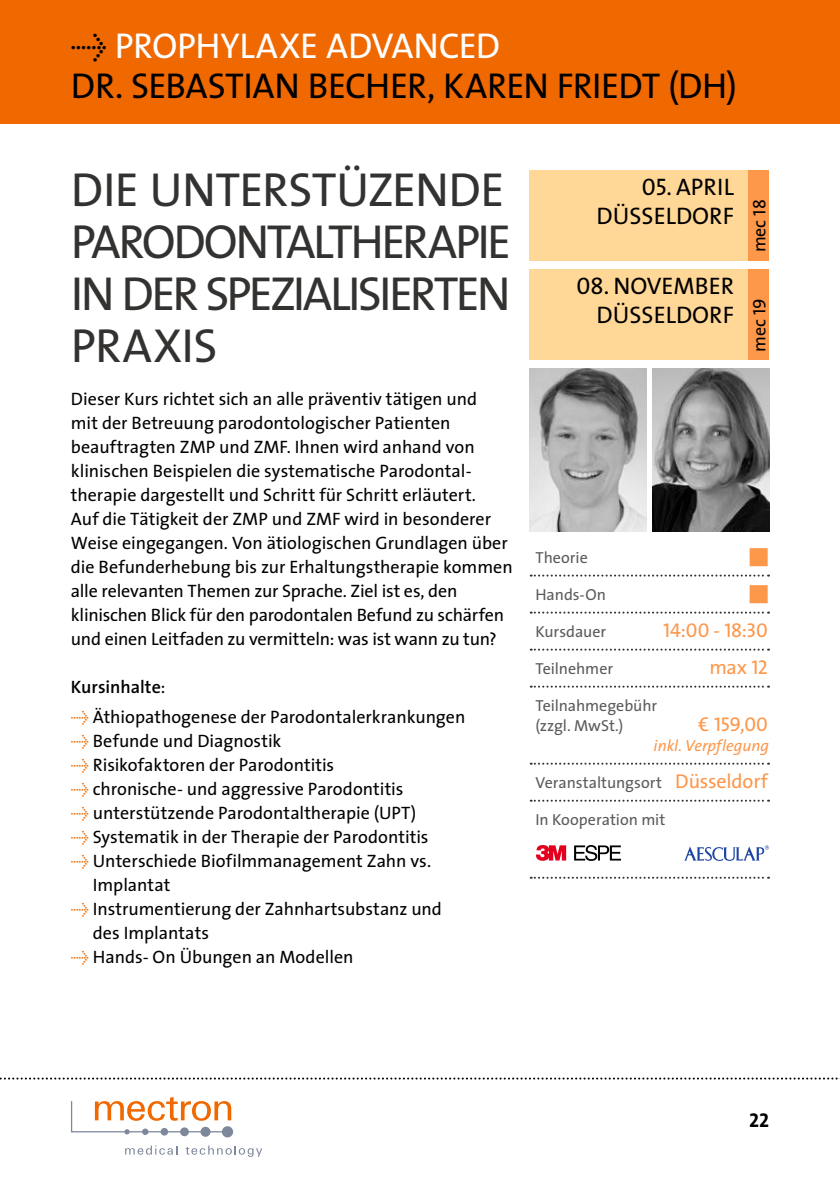
<style>
.page{position:relative;width:840px;height:1191px;background:#fff}
.page>*{position:absolute;margin:0;border:0;box-sizing:border-box;transform-origin:0 0}
.t1{font:48px/52px "The Sans";letter-spacing:-.05em;color:#333231}
.t2{font:36px "The Sans";letter-spacing:-.015em;color:#000}
.t3{font:36px "The Sans";letter-spacing:-.01em;color:#fff}
.t4{font:24px/28.8px "The Sans Caps";color:#000;text-align:right}
.t5{font:20px "The Sans Caps";letter-spacing:-.01em;color:#fd974a}
.t6{font:20px "The Sans";color:#fd974a}
.t7{font:20px "The Sans Bold Caps";color:#000}
.t8{font:20px "The Sans Expert";color:#fd974a}
.t9{font:18px/24px "The Sans";color:#000}
.t10{font:16px/20px "The Sans";color:#5b5b5a}
.t11{font:italic 16px "The Sans";color:#fd974a}
.s1{font-family:"The Sans Expert";color:#000}
.s2{font-weight:600}
.s3{font-family:"The Sans Expert";color:#ef6800}
.s4{font-family:"The Sans Caps"}
.s5{font-family:"The Sans"}
.s6{font-size:20px;color:#fd974a}
</style>
<div class="page">
<div style="left:160px;top:1128px;width:8px;height:7px;background:#7d889a;border-radius:50%"></div>
<svg style="left:180px;top:1127px;width:9px;height:9px"></svg>
<div style="left:200px;top:1126px;width:10px;height:10px;background:#7d889a;border-radius:50%"></div>
<div style="left:222px;top:1126px;width:11px;height:11px;background:#7d889a;border-radius:50%"></div>
<svg style="left:71px;top:1096px;width:163px;height:38px"></svg>
<svg style="left:125px;top:1145px;width:52px;height:9px"></svg>
<svg style="left:185px;top:1145px;width:77px;height:12px"></svg>
<svg style="left:0;top:1077px;width:840px;height:2px"></svg>
<div style="left:0;top:0;width:839px;height:124px;background:#ef6800"></div>
<div style="left:747px;top:170px;width:21px;height:91px;background:#fd974a"></div>
<div style="left:747px;top:269px;width:21px;height:91px;background:#fd974a"></div>
<div style="left:529px;top:170px;width:218px;height:91px;background:#ffd796"></div>
<div style="left:529px;top:269px;width:218px;height:91px;background:#ffd796"></div>
<img style="left:529px;top:369px;width:117px;height:162px">
<img style="left:652px;top:369px;width:116px;height:162px">
<svg style="left:530px;top:574px;width:238px;height:2px"></svg>
<svg style="left:530px;top:611px;width:238px;height:2px"></svg>
<svg style="left:530px;top:648px;width:238px;height:2px"></svg>
<svg style="left:530px;top:685px;width:238px;height:2px"></svg>
<svg style="left:530px;top:762px;width:238px;height:2px"></svg>
<svg style="left:530px;top:799px;width:238px;height:2px"></svg>
<svg style="left:530px;top:876px;width:238px;height:2px"></svg>
<svg style="left:536px;top:845px;width:30px;height:16px"></svg>
<svg style="left:574px;top:845px;width:46px;height:16px"></svg>
<svg style="left:684px;top:845px;width:84px;height:16px"></svg>
<h2 class="t3" style="left:71px;top:23px;width:430px"><span class="s1">Û</span> PROPHYLAXE ADVANCED</h2>
<h2 class="t2" style="left:71px;top:63px;width:667px">DR. SEBASTIAN BECHER, KAREN FRIEDT (DH)</h2>
<h1 class="t1" style="left:71px;top:164px;width:441px">DIE UNTERSTÜZENDE<br>PARODONTALTHERAPIE<br>IN DER SPEZIALISIERTEN<br>PRAXIS</h1>
<p class="t9" style="left:71px;top:387px;width:443px">Dieser Kurs richtet sich an alle präventiv tätigen und<br>mit der Betreuung parodontologischer Patienten beauftragten ZMP und ZMF. Ihnen wird anhand von klinischen Beispielen die systematische Parodontal&shy;therapie dargestellt und Schritt für Schritt erläutert.<br>Auf die Tätigkeit der ZMP und ZMF wird in besonderer Weise eingegangen. Von ätiologischen Grundlagen über die Befunderhebung bis zur Erhaltungstherapie kommen alle relevanten Themen zur Sprache. Ziel ist es, den klinischen Blick für den parodontalen Befund zu schärfen und einen Leitfaden zu vermitteln: was ist wann zu tun?</p>
<p class="t9" style="left:71px;top:672px;width:395px;line-height:29.6px"><span class="s2">Kursinhalte</span>:<br><span class="s3">Û</span> Äthiopathogenese der Parodontalerkrankungen</p>
<p class="t9" style="left:71px;top:728px;width:212px"><span class="s3">Û</span> Befunde und Diagnostik</p>
<p class="t9" style="left:71px;top:752px;width:265px"><span class="s3">Û</span> Risikofaktoren der Parodontitis</p>
<p class="t9" style="left:71px;top:776px;width:334px"><span class="s3">Û</span> chronische- und aggressive Parodontitis</p>
<p class="t9" style="left:71px;top:800px;width:346px"><span class="s3">Û</span> unterstützende Parodontaltherapie (UPT)</p>
<p class="t9" style="left:71px;top:824px;width:359px"><span class="s3">Û</span> Systematik in der Therapie der Parodontitis</p>
<p class="t9" style="left:71px;top:848px;width:361px"><span class="s3">Û</span> Unterschiede Biofilmmanagement Zahn vs.</p>
<p class="t9" style="left:93px;top:872px;width:79px">Implantat</p>
<p class="t9" style="left:71px;top:896px;width:372px"><span class="s3">Û</span> Instrumentierung der Zahnhartsubstanz und</p>
<p class="t9" style="left:93px;top:920px;width:118px">des Implantats</p>
<p class="t9" style="left:71px;top:944px;width:284px"><span class="s3">Û</span> Hands- On Übungen an Modellen</p>
<h3 class="t4" style="left:596px;top:172px;width:139px">05. APRIL<br>DÜSSELDORF</h3>
<h3 class="t4" style="left:576px;top:272px;width:159px">08. NOVEMBER<br>DÜSSELDORF</h3>
<p class="t9" style="left:747px;top:252px;width:54px;rotate:-90deg">mec <span class="s4">18</span></p>
<p class="t9" style="left:747px;top:352px;width:55px;rotate:-90deg">mec <span class="s4">19</span></p>
<p class="t10" style="left:535px;top:548px;width:54px">Theorie</p>
<p class="t8" style="left:749px;top:543px;width:19px">Ô</p>
<p class="t10" style="left:535px;top:585px;width:72px">Hands-On</p>
<p class="t8" style="left:749px;top:580px;width:19px">Ô</p>
<p class="t10" style="left:535px;top:622px;width:72px">Kursdauer</p>
<p class="t5" style="left:663px;top:617px;width:106px">14:00 - 18:30</p>
<p class="t10" style="left:535px;top:659px;width:79px">Teilnehmer</p>
<p class="t6" style="left:709px;top:654px;width:60px">max <span class="s4">12</span></p>
<p class="t10" style="left:535px;top:696px;width:123px">Teilnahmegebühr (zzgl. MwSt.)</p>
<p class="t5" style="left:697px;top:711px;width:71px"><span class="s5">€</span> 159,00</p>
<p class="t11" style="left:653px;top:735px;width:117px">inkl. Verpflegung</p>
<p class="t10" style="left:535px;top:773px;width:234px">Veranstaltungsort <span class="s6">Düsseldorf</span></p>
<p class="t10" style="left:535px;top:810px;width:131px">In Kooperation mit</p>
<p class="t7" style="left:748px;top:1107px;width:21px">22</p>
</div>
